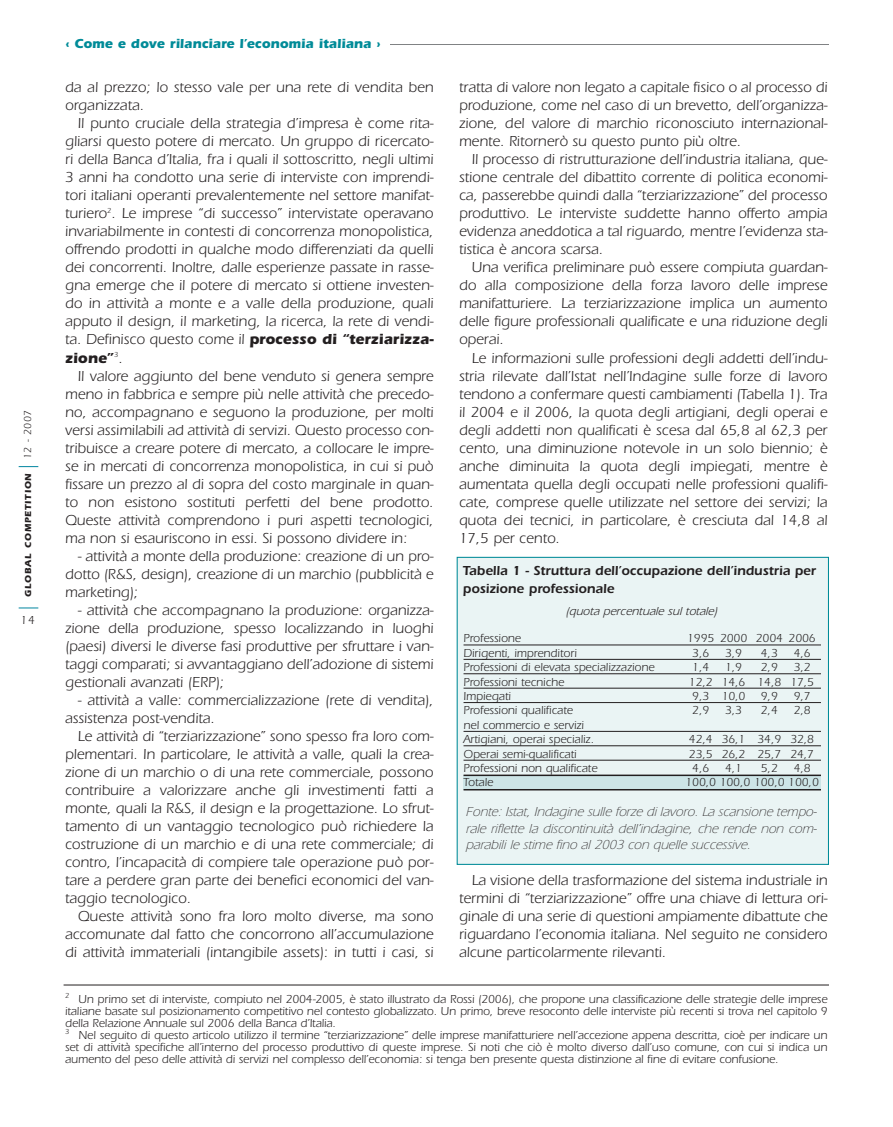
<style>
.page{position:relative;width:893px;height:1127px;background:#fff}
.page>*{position:absolute;margin:0;border:0;box-sizing:border-box;transform-origin:0 0}
.t1{font:15px/18px "Itc Eras";color:#231f20;text-align:justify}
.t2{font:italic 300 13.5px/16.2px "Itc Eras";color:#231f20;text-align:justify}
.t3{font:600 13.5px/18px "Itc Eras";color:#231f20}
.t4{font:700 13.5px "Itc Eras";color:#008b98}
.t5{font:12px/12px "Itc Eras";letter-spacing:-.005em;color:#231f20}
.t6{font:italic 12px "Itc Eras";color:#231f20}
.t7{font:10.5px "Itc Eras";letter-spacing:.055em;color:#231f20}
.t8{font:700 9px "Itc Eras";letter-spacing:.09em;color:#231f20}
.s1{font-weight:700}
</style>
<div class="page">
<hr style="left:236px;top:44px;width:593px;height:1px;background:#808284">
<div style="left:64px;top:30px;width:326px;height:30px;background:#fff"></div>
<svg style="left:19px;top:607px;width:19px;height:1px"></svg>
<svg style="left:19px;top:466px;width:19px;height:1px"></svg>
<hr style="left:64px;top:985px;width:765px;height:1px;background:#231f20">
<div style="left:457px;top:557px;width:371px;height:307px;background:#eaf4f4"></div>
<div style="left:457px;top:557px;width:372px;height:308px;border:1px solid #008b98"></div>
<div style="left:463px;top:775px;width:358px;height:14px;background:#cde5e7"></div>
<hr style="left:464px;top:645px;width:357px;height:1px;background:#231f20">
<hr style="left:464px;top:659px;width:357px;height:1px;background:#231f20">
<hr style="left:464px;top:673px;width:357px;height:1px;background:#231f20">
<hr style="left:464px;top:688px;width:357px;height:1px;background:#231f20">
<hr style="left:464px;top:702px;width:357px;height:1px;background:#231f20">
<hr style="left:464px;top:731px;width:357px;height:1px;background:#231f20">
<hr style="left:464px;top:745px;width:357px;height:1px;background:#231f20">
<hr style="left:464px;top:760px;width:357px;height:1px;background:#231f20">
<hr style="left:464px;top:774px;width:357px;height:2px;background:#231f20">
<hr style="left:464px;top:789px;width:357px;height:1px;background:#231f20">
<p class="t7" style="left:24px;top:459px;width:51px;rotate:-90deg">12 - 2007</p>
<p class="t8" style="left:25px;top:597px;width:125px;rotate:-90deg">GLOBAL COMPETITION</p>
<p class="t5" style="left:21px;top:615px;width:16px">14</p>
<p class="t4" style="left:65px;top:39px;width:317px">‹ Come e dove rilanciare l’economia italiana ›</p>
<p class="t1" style="left:65px;top:80px;width:370px">da al prezzo; lo stesso vale per una rete di vendita ben organizzata.</p>
<p class="t1" style="left:65px;top:116px;width:370px;text-indent:13px">Il punto cruciale della strategia d’impresa è come rita&shy;gliarsi questo potere di mercato. Un gruppo di ricercato&shy;ri della Banca d’Italia, fra i quali il sottoscritto, negli ultimi 3 anni ha condotto una serie di interviste con imprendi&shy;tori italiani operanti prevalentemente nel settore manifat&shy;turiero<sup>2</sup>. Le imprese “di successo” intervistate operavano invariabilmente in contesti di concorrenza monopolistica, offrendo prodotti in qualche modo differenziati da quelli dei concorrenti. Inoltre, dalle esperienze passate in rasse&shy;gna emerge che il potere di mercato si ottiene investen&shy;do in attività a monte e a valle della produzione, quali apputo il design, il marketing, la ricerca, la rete di vendi&shy;ta. Definisco questo come il <span class="s1">processo di “terziarizza&shy;zione”</span><sup>3</sup>.</p>
<p class="t1" style="left:65px;top:368px;width:370px;text-indent:13px">Il valore aggiunto del bene venduto si genera sempre meno in fabbrica e sempre più nelle attività che precedo&shy;no, accompagnano e seguono la produzione, per molti versi assimilabili ad attività di servizi. Questo processo con&shy;tribuisce a creare potere di mercato, a collocare le impre&shy;se in mercati di concorrenza monopolistica, in cui si può fissare un prezzo al di sopra del costo marginale in quan&shy;to non esistono sostituti perfetti del bene prodotto.<br>Queste attività comprendono i puri aspetti tecnologici, ma non si esauriscono in essi. Si possono dividere in:</p>
<p class="t1" style="left:65px;top:548px;width:370px;text-indent:13px">- attività a monte della produzione: creazione di un pro&shy;dotto (R&amp;S, design), creazione di un marchio (pubblicità e marketing);</p>
<p class="t1" style="left:65px;top:602px;width:370px;text-indent:13px">- attività che accompagnano la produzione: organizza&shy;zione della produzione, spesso localizzando in luoghi (paesi) diversi le diverse fasi produttive per sfruttare i van&shy;taggi comparati; si avvantaggiano dell’adozione di sistemi gestionali avanzati (ERP);</p>
<p class="t1" style="left:65px;top:692px;width:370px;text-indent:13px">- attività a valle: commercializzazione (rete di vendita), assistenza post-vendita.</p>
<p class="t1" style="left:65px;top:728px;width:370px;text-indent:13px">Le attività di “terziarizzazione” sono spesso fra loro com&shy;plementari. In particolare, le attività a valle, quali la crea&shy;zione di un marchio o di una rete commerciale, possono contribuire a valorizzare anche gli investimenti fatti a monte, quali la R&amp;S, il design e la progettazione. Lo sfrut&shy;tamento di un vantaggio tecnologico può richiedere la costruzione di un marchio e di una rete commerciale; di contro, l’incapacità di compiere tale operazione può por&shy;tare a perdere gran parte dei benefici economici del van&shy;taggio tecnologico.</p>
<p class="t1" style="left:65px;top:908px;width:370px;text-indent:13px">Queste attività sono fra loro molto diverse, ma sono accomunate dal fatto che concorrono all’accumulazione di attività immateriali (intangibile assets): in tutti i casi, si</p>
<p class="t1" style="left:459px;top:80px;width:370px">tratta di valore non legato a capitale fisico o al processo di produzione, come nel caso di un brevetto, dell’organizza&shy;zione, del valore di marchio riconosciuto internazional&shy;mente. Ritornerò su questo punto più oltre.</p>
<p class="t1" style="left:459px;top:152px;width:370px;text-indent:13px">Il processo di ristrutturazione dell’industria italiana, que&shy;stione centrale del dibattito corrente di politica economi&shy;ca, passerebbe quindi dalla “terziarizzazione” del processo produttivo. Le interviste suddette hanno offerto ampia evidenza aneddotica a tal riguardo, mentre l’evidenza sta&shy;tistica è ancora scarsa.</p>
<p class="t1" style="left:459px;top:260px;width:370px;text-indent:13px">Una verifica preliminare può essere compiuta guardan&shy;do alla composizione della forza lavoro delle imprese manifatturiere. La terziarizzazione implica un aumento delle figure professionali qualificate e una riduzione degli operai.</p>
<p class="t1" style="left:459px;top:350px;width:370px;text-indent:13px">Le informazioni sulle professioni degli addetti dell’indu&shy;stria rilevate dall’Istat nell’Indagine sulle forze di lavoro tendono a confermare questi cambiamenti (Tabella 1). Tra il 2004 e il 2006, la quota degli artigiani, degli operai e degli addetti non qualificati è scesa dal 65,8 al 62,3 per cento, una diminuzione notevole in un solo biennio; è anche diminuita la quota degli impiegati, mentre è aumentata quella degli occupati nelle professioni qualifi&shy;cate, comprese quelle utilizzate nel settore dei servizi; la quota dei tecnici, in particolare, è cresciuta dal 14,8 al 17,5 per cento.</p>
<p class="t3" style="left:463px;top:562px;width:355px">Tabella 1 - Struttura dell’occupazione dell’industria per posizione professionale</p>
<p class="t6" style="left:565px;top:607px;width:156px">(quota percentuale sul totale)</p>
<p class="t5" style="left:464px;top:634px;width:59px">Professione</p>
<p class="t5" style="left:687px;top:634px;width:130px">1995 2000 2004 2006</p>
<p class="t5" style="left:464px;top:648px;width:115px">Dirigenti, imprenditori</p>
<p class="t5" style="left:692px;top:648px;width:18px">3,6</p>
<p class="t5" style="left:725px;top:648px;width:18px">3,9</p>
<p class="t5" style="left:761px;top:648px;width:18px">4,3</p>
<p class="t5" style="left:794px;top:648px;width:18px">4,6</p>
<p class="t5" style="left:464px;top:662px;width:193px">Professioni di elevata specializzazione</p>
<p class="t5" style="left:692px;top:662px;width:18px">1,4</p>
<p class="t5" style="left:725px;top:662px;width:18px">1,9</p>
<p class="t5" style="left:761px;top:662px;width:18px">2,9</p>
<p class="t5" style="left:794px;top:662px;width:18px">3,2</p>
<p class="t5" style="left:464px;top:677px;width:102px">Professioni tecniche</p>
<p class="t5" style="left:689px;top:677px;width:127px">12,2 14,6 14,8 17,5</p>
<p class="t5" style="left:464px;top:691px;width:49px">Impiegati</p>
<p class="t5" style="left:692px;top:691px;width:55px">9,3 10,0</p>
<p class="t5" style="left:761px;top:691px;width:18px">9,9</p>
<p class="t5" style="left:794px;top:691px;width:18px">9,7</p>
<p class="t5" style="left:464px;top:706px;width:111px">Professioni qualificate</p>
<p class="t5" style="left:692px;top:706px;width:18px">2,9</p>
<p class="t5" style="left:725px;top:706px;width:18px">3,3</p>
<p class="t5" style="left:761px;top:706px;width:18px">2,4</p>
<p class="t5" style="left:794px;top:706px;width:18px">2,8</p>
<p class="t5" style="left:464px;top:719px;width:132px;line-height:14.4px">nel commercio e servizi<br>Artigiani, operai specializ.</p>
<p class="t5" style="left:689px;top:734px;width:127px">42,4 36,1 34,9 32,8</p>
<p class="t5" style="left:464px;top:749px;width:115px">Operai semi-qualificati</p>
<p class="t5" style="left:689px;top:749px;width:127px">23,5 26,2 25,7 24,7</p>
<p class="t5" style="left:464px;top:763px;width:136px">Professioni non qualificate</p>
<p class="t5" style="left:692px;top:763px;width:18px">4,6</p>
<p class="t5" style="left:725px;top:763px;width:18px">4,1</p>
<p class="t5" style="left:761px;top:763px;width:18px">5,2</p>
<p class="t5" style="left:794px;top:763px;width:18px">4,8</p>
<p class="t5" style="left:464px;top:778px;width:31px">Totale</p>
<p class="t5" style="left:685px;top:778px;width:135px">100,0 100,0 100,0 100,0</p>
<p class="t2" style="left:465px;top:805px;width:354px">Fonte: Istat, Indagine sulle forze di lavoro. La scansione tempo&shy;rale riflette la discontinuità dell’indagine, che rende non com&shy;parabili le stime fino al 2003 con quelle successive.</p>
<p class="t1" style="left:459px;top:872px;width:370px;text-indent:13px">La visione della trasformazione del sistema industriale in termini di “terziarizzazione” offre una chiave di lettura ori&shy;ginale di una serie di questioni ampiamente dibattute che riguardano l’economia italiana. Nel seguito ne considero alcune particolarmente rilevanti.</p>
<p class="t5" style="left:65px;top:994px;width:764px"><sup>2</sup> Un primo set di interviste, compiuto nel 2004-2005, è stato illustrato da Rossi (2006), che propone una classificazione delle strategie delle imprese italiane basate sul posizionamento competitivo nel contesto globalizzato. Un primo, breve resoconto delle interviste più recenti si trova nel capitolo 9 della Relazione Annuale sul 2006 della Banca d’Italia.<br><sup>3</sup> Nel seguito di questo articolo utilizzo il termine “terziarizzazione” delle imprese manifatturiere nell’accezione appena descritta, cioè per indicare un set di attività specifiche all’interno del processo produttivo di queste imprese. Si noti che ciò è molto diverso dall’uso comune, con cui si indica un aumento del peso delle attività di servizi nel complesso dell’economia: si tenga ben presente questa distinzione al fine di evitare confusione.</p>
</div>
